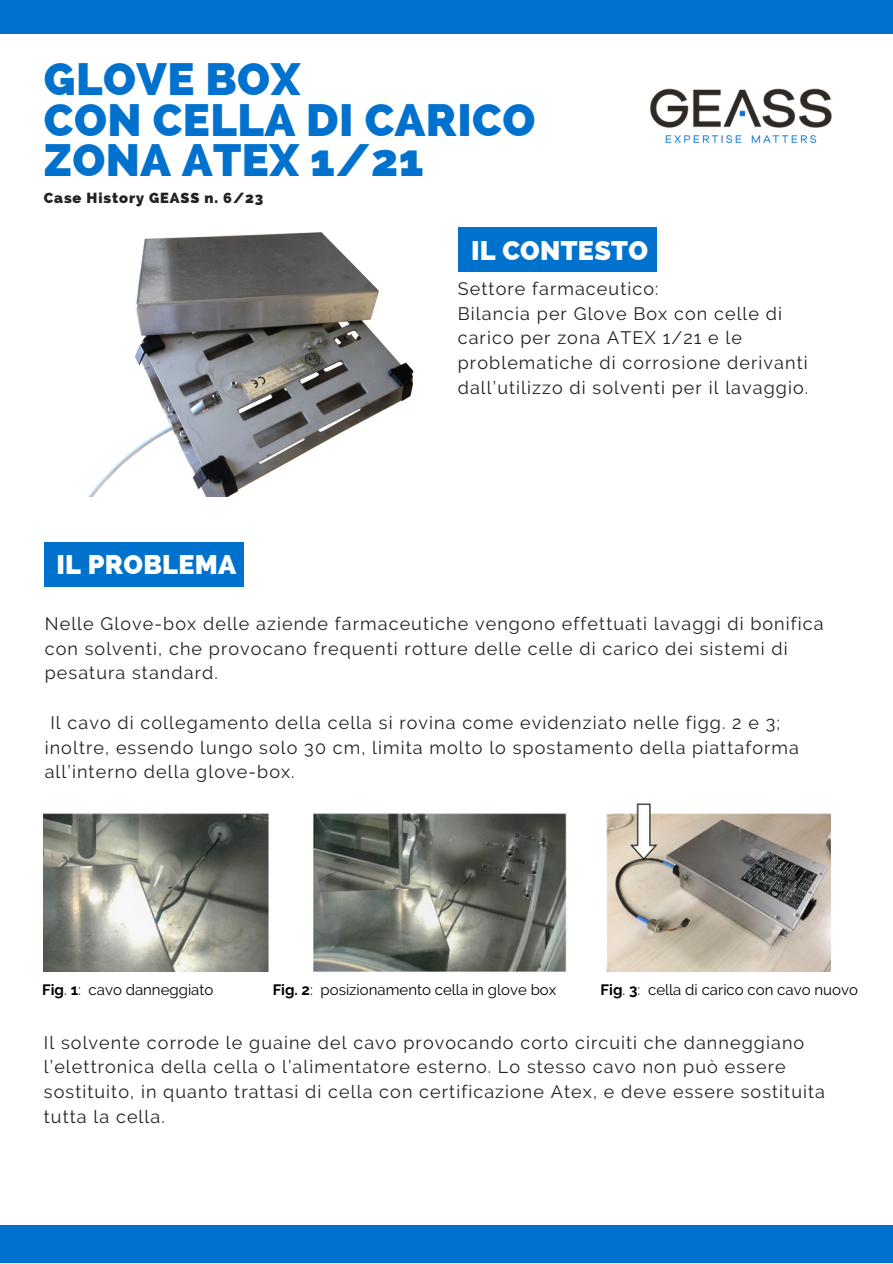
<style>
.page{position:relative;width:893px;height:1264px;background:#fff}
.page>*{position:absolute;margin:0;border:0;box-sizing:border-box;transform-origin:0 0}
.t1{font:800 45.3px "Raleway";letter-spacing:.01em;color:#0072ce}
.t2{font:800 27px "Raleway";letter-spacing:.01em;color:#fff}
.t3{font:18px/24.8px "Raleway";letter-spacing:.06em;color:#222}
.t4{font:15px "Raleway";color:#000}
.t5{font:800 14.7px "Raleway";letter-spacing:.06em;color:#222}
.s1{font-weight:700}
</style>
<div class="page">
<div style="left:0;top:1224px;width:892px;height:38px;background:#0072ce"></div>
<div style="left:0;top:0;width:892px;height:33px;background:#0072ce"></div>
<img style="left:88px;top:232px;width:326px;height:265px">
<img style="left:650px;top:88px;width:182px;height:55px">
<div style="left:458px;top:228px;width:199px;height:44px;background:#0072ce"></div>
<div style="left:45px;top:542px;width:199px;height:44px;background:#0072ce"></div>
<img style="left:44px;top:803px;width:786px;height:168px">
<p class="t1" style="left:44px;top:53px;width:258px">GLOVE BOX</p>
<p class="t1" style="left:44px;top:93px;width:493px">CON CELLA DI CARICO</p>
<p class="t1" style="left:44px;top:134px;width:381px">ZONA ATEX 1/21</p>
<p class="t5" style="left:44px;top:189px;width:221px">Case History GEASS n. 6/23</p>
<p class="t2" style="left:471px;top:234px;width:178px">IL CONTESTO</p>
<p class="t2" style="left:56px;top:548px;width:181px">IL PROBLEMA</p>
<p class="t3" style="left:458px;top:276px;width:202px">Settore farmaceutico:</p>
<p class="t3" style="left:458px;top:301px;width:352px">Bilancia per Glove Box con celle di carico per zona ATEX 1/21 e le problematiche di corrosione derivanti dall’utilizzo di solventi per il lavaggio.</p>
<p class="t3" style="left:45px;top:611px;width:780px">Nelle Glove-box delle aziende farmaceutiche vengono effettuati lavaggi di bonifica con solventi, che provocano frequenti rotture delle celle di carico dei sistemi di pesatura standard.</p>
<p class="t3" style="left:45px;top:710px;width:755px;text-indent:6px">Il cavo di collegamento della cella si rovina come evidenziato nelle figg. 2 e 3; inoltre, essendo lungo solo 30 cm, limita molto lo spostamento della piattaforma all’interno della glove-box.</p>
<p class="t4" style="left:42px;top:980px;width:173px"><span class="s1">Fig</span>. <span class="s1">1</span>: cavo danneggiato</p>
<p class="t4" style="left:273px;top:980px;width:285px"><span class="s1">Fig. 2</span>: posizionamento cella in glove box</p>
<p class="t4" style="left:600px;top:980px;width:259px"><span class="s1">Fig</span>. <span class="s1">3</span>: cella di carico con cavo nuovo</p>
<p class="t3" style="left:44px;top:1030px;width:782px">Il solvente corrode le guaine del cavo provocando corto circuiti che danneggiano l’elettronica della cella o l’alimentatore esterno. Lo stesso cavo non può essere sostituito, in quanto trattasi di cella con certificazione Atex, e deve essere sostituita tutta la cella.</p>
</div>
